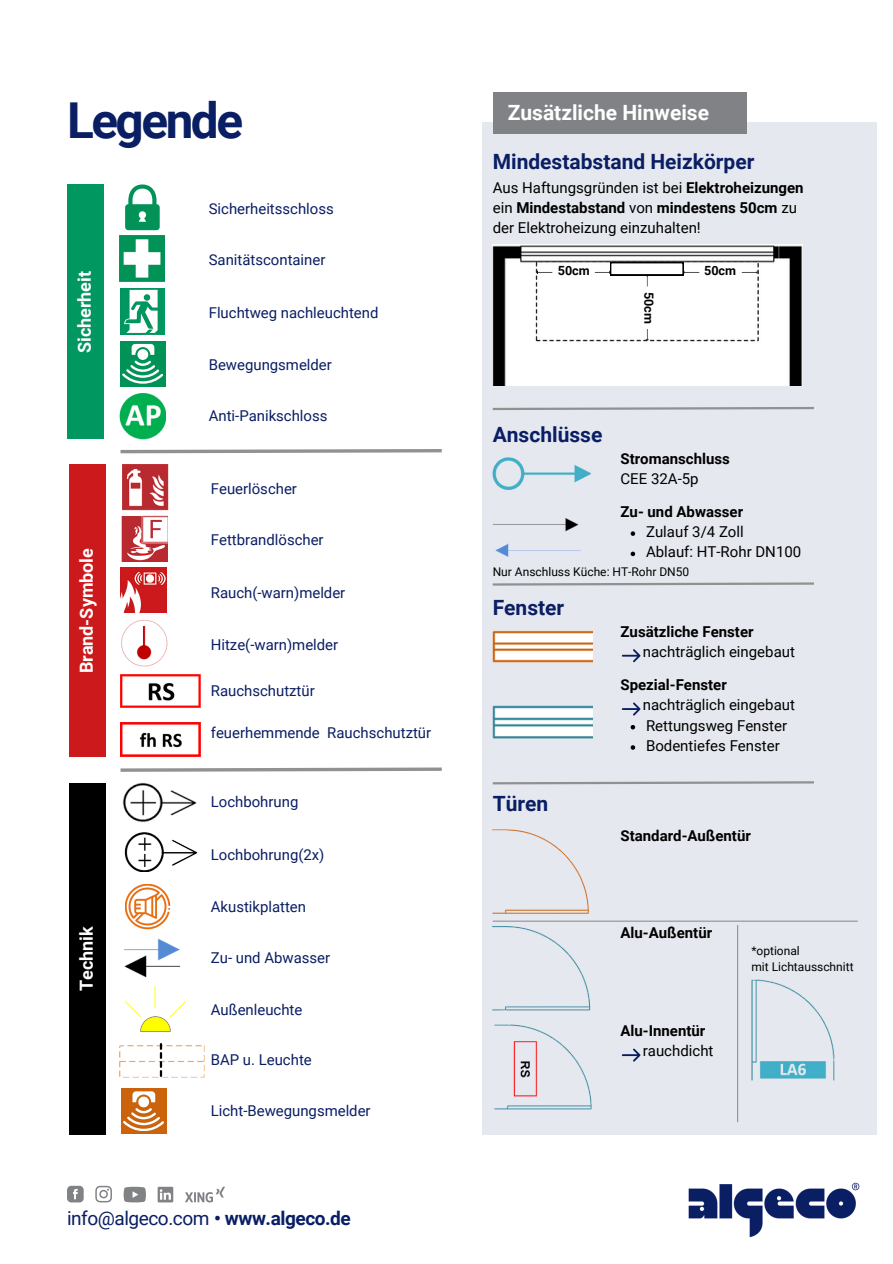
<style>
.page{position:relative;width:893px;height:1264px;background:#fff}
.page>*{position:absolute;margin:0;border:0;box-sizing:border-box;transform-origin:0 0}
.t1{font:700 49.5px "Roboto";letter-spacing:-.05em;color:#0a1e64}
.t2{font:700 21px "Roboto";color:#0a1e64}
.t3{font:700 21px "Roboto";color:#fff}
.t4{font:19.05px "Roboto";letter-spacing:-.025em;color:#0a1e64}
.t5{font:700 18px "Roboto";color:#fff}
.t6{font:15px "Roboto";color:#0a1e64}
.t7{font:15px/20.2px "Roboto";color:#000}
.t8{font:700 15px "Roboto";color:#000}
.t9{font:14.85px "Roboto";color:#0a1e64}
.t10{font:700 12.6px "Roboto";color:#000}
.t11{font:12px "Roboto";color:#000}
.s1{font-weight:700}
</style>
<div class="page">
<img style="left:120px;top:1045px;width:84px;height:32px">
<svg style="left:160px;top:1043px;width:2px;height:33px"></svg>
<img style="left:123px;top:782px;width:73px;height:40px">
<img style="left:124px;top:832px;width:73px;height:39px">
<img style="left:125px;top:884px;width:45px;height:46px">
<img style="left:124px;top:938px;width:55px;height:39px">
<img style="left:125px;top:986px;width:61px;height:45px">
<div style="left:120px;top:1088px;width:46px;height:46px;background:#cb620c"></div>
<svg style="left:123px;top:1091px;width:41px;height:39px"></svg>
<div style="left:120px;top:341px;width:46px;height:46px;background:#019257"></div>
<svg style="left:122px;top:344px;width:41px;height:39px"></svg>
<svg style="left:125px;top:184px;width:35px;height:46px"></svg>
<img style="left:120px;top:236px;width:45px;height:46px">
<img style="left:121px;top:288px;width:44px;height:46px">
<img style="left:120px;top:393px;width:46px;height:47px">
<img style="left:122px;top:464px;width:46px;height:46px">
<img style="left:122px;top:515px;width:46px;height:47px">
<img style="left:120px;top:568px;width:47px;height:45px">
<img style="left:121px;top:620px;width:47px;height:46px">
<img style="left:120px;top:674px;width:80px;height:34px">
<img style="left:120px;top:722px;width:80px;height:34px">
<svg style="left:120px;top:449px;width:322px;height:5px"></svg>
<div style="left:67px;top:184px;width:36px;height:255px;background:#009760"></div>
<div style="left:69px;top:464px;width:36px;height:292px;background:#cc191c"></div>
<svg style="left:120px;top:767px;width:322px;height:5px"></svg>
<div style="left:69px;top:782px;width:36px;height:352px;background:#000"></div>
<div style="left:482px;top:122px;width:394px;height:1012px;background:#e6e8ef"></div>
<img style="left:492px;top:245px;width:310px;height:140px">
<hr style="left:537px;top:272px;width:72px;height:1px;background:#000">
<hr style="left:684px;top:272px;width:72px;height:1px;background:#000">
<hr style="left:646px;top:276px;width:1px;height:63px;background:#000">
<svg style="left:609px;top:262px;width:75px;height:14px"></svg>
<img style="left:492px;top:457px;width:98px;height:32px">
<img style="left:492px;top:518px;width:89px;height:38px">
<svg style="left:492px;top:407px;width:322px;height:3px"></svg>
<img style="left:492px;top:706px;width:101px;height:32px">
<img style="left:492px;top:630px;width:101px;height:32px">
<svg style="left:621px;top:649px;width:19px;height:13px"></svg>
<svg style="left:630px;top:725px;width:5px;height:4px"></svg>
<svg style="left:630px;top:745px;width:5px;height:4px"></svg>
<svg style="left:621px;top:702px;width:19px;height:13px"></svg>
<img style="left:492px;top:829px;width:96px;height:84px">
<img style="left:492px;top:926px;width:98px;height:84px">
<svg style="left:621px;top:1048px;width:19px;height:13px"></svg>
<img style="left:494px;top:1024px;width:97px;height:85px">
<svg style="left:492px;top:781px;width:322px;height:4px"></svg>
<svg style="left:492px;top:582px;width:322px;height:4px"></svg>
<div style="left:492px;top:93px;width:254px;height:41px;background:#808285"></div>
<svg style="left:630px;top:531px;width:5px;height:5px"></svg>
<svg style="left:630px;top:551px;width:5px;height:5px"></svg>
<hr style="left:737px;top:925px;width:1px;height:197px;background:#919191">
<hr style="left:492px;top:920px;width:365px;height:1px;background:#919191">
<img style="left:751px;top:979px;width:83px;height:101px">
<img style="left:688px;top:1182px;width:172px;height:56px">
<svg style="left:67px;top:1185px;width:17px;height:17px"></svg>
<svg style="left:95px;top:1185px;width:17px;height:17px"></svg>
<svg style="left:124px;top:1186px;width:22px;height:16px"></svg>
<svg style="left:158px;top:1186px;width:15px;height:16px"></svg>
<svg style="left:185px;top:1186px;width:40px;height:16px"></svg>
<p class="t1" style="left:67px;top:92px;width:178px">Legende</p>
<p class="t6" style="left:209px;top:200px;width:126px">Sicherheitsschloss</p>
<p class="t5" style="left:74px;top:353px;width:84px;rotate:-90deg">Sicherheit</p>
<p class="t5" style="left:76px;top:673px;width:127px;rotate:-90deg">Brand-Symbole</p>
<p class="t5" style="left:76px;top:990px;width:66px;rotate:-90deg">Technik</p>
<p class="t6" style="left:209px;top:251px;width:118px">Sanitätscontainer</p>
<p class="t6" style="left:209px;top:304px;width:171px">Fluchtweg nachleuchtend</p>
<p class="t6" style="left:209px;top:356px;width:125px">Bewegungsmelder</p>
<p class="t6" style="left:209px;top:407px;width:120px">Anti-Panikschloss</p>
<p class="t6" style="left:211px;top:480px;width:88px">Feuerlöscher</p>
<p class="t6" style="left:211px;top:531px;width:114px">Fettbrandlöscher</p>
<p class="t6" style="left:211px;top:584px;width:136px">Rauch(-warn)melder</p>
<p class="t6" style="left:211px;top:635px;width:129px">Hitze(-warn)melder</p>
<p class="t6" style="left:211px;top:682px;width:105px">Rauchschutztür</p>
<p class="t9" style="left:211px;top:724px;width:222px">feuerhemmende Rauchschutztür</p>
<p class="t6" style="left:211px;top:793px;width:89px">Lochbohrung</p>
<p class="t6" style="left:211px;top:846px;width:115px">Lochbohrung(2x)</p>
<p class="t6" style="left:211px;top:897px;width:97px">Akustikplatten</p>
<p class="t6" style="left:211px;top:948px;width:121px">Zu- und Abwasser</p>
<p class="t6" style="left:211px;top:1001px;width:93px">Außenleuchte</p>
<p class="t6" style="left:211px;top:1051px;width:102px">BAP u. Leuchte</p>
<p class="t6" style="left:211px;top:1101px;width:161px">Licht-Bewegungsmelder</p>
<p class="t4" style="left:67px;top:1207px;width:285px">info@algeco.com <span class="s1">• www.algeco.de</span></p>
<p class="t3" style="left:507px;top:100px;width:203px">Zusätzliche Hinweise</p>
<p class="t2" style="left:492px;top:149px;width:263px">Mindestabstand Heizkörper</p>
<p class="t7" style="left:492px;top:178px;width:312px">Aus Haftungsgründen ist bei <span class="s1">Elektroheizungen </span>ein <span class="s1">Mindestabstand</span> von <span class="s1">mindestens 50cm</span> zu der Elektroheizung einzuhalten!</p>
<p class="t10" style="left:557px;top:263px;width:34px">50cm</p>
<p class="t10" style="left:704px;top:263px;width:34px">50cm</p>
<p class="t10" style="left:656px;top:291px;width:34px;rotate:90deg">50cm</p>
<p class="t2" style="left:492px;top:422px;width:111px">Anschlüsse</p>
<p class="t8" style="left:620px;top:450px;width:111px">Stromanschluss</p>
<p class="t7" style="left:620px;top:469px;width:80px">CEE 32A-5p</p>
<p class="t8" style="left:620px;top:503px;width:124px">Zu- und Abwasser</p>
<p class="t7" style="left:646px;top:521px;width:99px">Zulauf 3/4 Zoll</p>
<p class="t7" style="left:646px;top:542px;width:157px">Ablauf: HT-Rohr DN100</p>
<p class="t11" style="left:492px;top:565px;width:198px">Nur Anschluss Küche: HT-Rohr DN50</p>
<p class="t2" style="left:492px;top:595px;width:73px">Fenster</p>
<p class="t2" style="left:492px;top:792px;width:57px">Türen</p>
<p class="t8" style="left:620px;top:623px;width:134px">Zusätzliche Fenster</p>
<p class="t7" style="left:642px;top:642px;width:154px">nachträglich eingebaut</p>
<p class="t8" style="left:620px;top:676px;width:108px">Spezial-Fenster</p>
<p class="t7" style="left:642px;top:695px;width:154px">nachträglich eingebaut</p>
<p class="t7" style="left:646px;top:715px;width:143px">Rettungsweg Fenster</p>
<p class="t7" style="left:646px;top:735px;width:135px">Bodentiefes Fenster</p>
<p class="t8" style="left:620px;top:827px;width:132px">Standard-Außentür</p>
<p class="t8" style="left:620px;top:923px;width:93px">Alu-Außentür</p>
<p class="t8" style="left:620px;top:1022px;width:86px">Alu-Innentür</p>
<p class="t7" style="left:642px;top:1041px;width:72px">rauchdicht</p>
<p class="t11" style="left:751px;top:943px;width:50px">*optional</p>
<p class="t11" style="left:751px;top:959px;width:104px">mit Lichtausschnitt</p>
</div>
